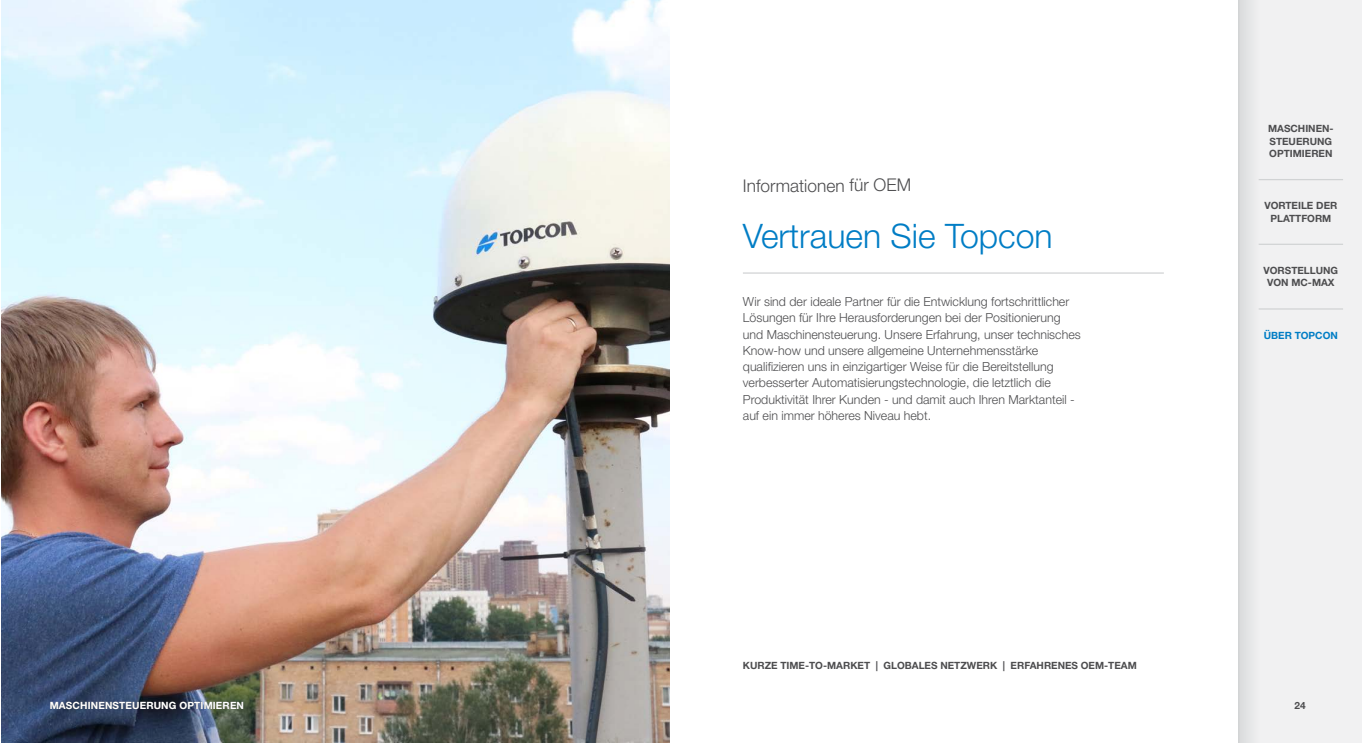
<style>
.page{position:relative;width:1362px;height:743px;background:#fff}
.page>*{position:absolute;margin:0;border:0;box-sizing:border-box;transform-origin:0 0}
.t1{font:300 33.75px "Helvetica Neue LT Std";color:#007dc5}
.t2{font:300 17.5px "Helvetica Neue LT Std";letter-spacing:-.005em;color:#4d4d4f}
.t3{font:300 12.5px/16.2px "Helvetica Neue LT Std";color:#4d4d4f}
.t4{font:700 10px/12.5px "Helvetica Neue LT Std";color:#4d4d4f;text-align:center}
.t5{font:700 10px "Helvetica Neue LT Std";letter-spacing:.015em;color:#fff}
.t6{font:700 10px "Helvetica Neue LT Std";color:#007dc5}
</style>
<div class="page">
<img style="left:1px;top:0;width:668px;height:742px">
<hr style="left:742px;top:272px;width:421px;height:2px;background:#d1d3d4">
<div style="left:1238px;top:0;width:123px;height:742px;background:#f1f1f2"></div>
<div style="left:1238px;top:0;width:24px;height:742px;background:#e6e7e8"></div>
<hr style="left:1238px;top:0;width:1px;height:742px;background:#d1d3d4">
<hr style="left:1258px;top:179px;width:84px;height:1px;background:#d1d3d4">
<hr style="left:1258px;top:244px;width:84px;height:1px;background:#d1d3d4">
<hr style="left:1258px;top:308px;width:84px;height:1px;background:#d1d3d4">
<p class="t5" style="left:50px;top:699px;width:196px">MASCHINENSTEUERUNG OPTIMIEREN</p>
<h2 class="t2" style="left:743px;top:175px;width:170px">Informationen für OEM</h2>
<h1 class="t1" style="left:742px;top:215px;width:311px">Vertrauen Sie Topcon</h1>
<p class="t3" style="left:742px;top:293px;width:339px">Wir sind der ideale Partner für die Entwicklung fortschrittlicher Lösungen für Ihre Herausforderungen bei der Positionierung und Maschinensteuerung. Unsere Erfahrung, unser technisches Know-how und unsere allgemeine Unternehmensstärke qualifizieren uns in einzigartiger Weise für die Bereitstellung verbesserter Automatisierungstechnologie, die letztlich die Produktivität Ihrer Kunden - und damit auch Ihren Marktanteil - auf ein immer höheres Niveau hebt.</p>
<p class="t4" style="left:742px;top:658px;width:395px">KURZE TIME-TO-MARKET | GLOBALES NETZWERK | ERFAHRENES OEM-TEAM</p>
<p class="t4" style="left:1267px;top:122px;width:67px;text-align:left">MASCHINEN-<br>STEUERUNG<br>OPTIMIEREN</p>
<p class="t4" style="left:1264px;top:199px;width:74px">VORTEILE DER<br>PLATTFORM</p>
<p class="t4" style="left:1263px;top:264px;width:76px">VORSTELLUNG<br>VON MC-MAX</p>
<p class="t6" style="left:1263px;top:329px;width:76px">ÜBER TOPCON</p>
<p class="t4" style="left:1294px;top:699px;width:13px">24</p>
</div>
